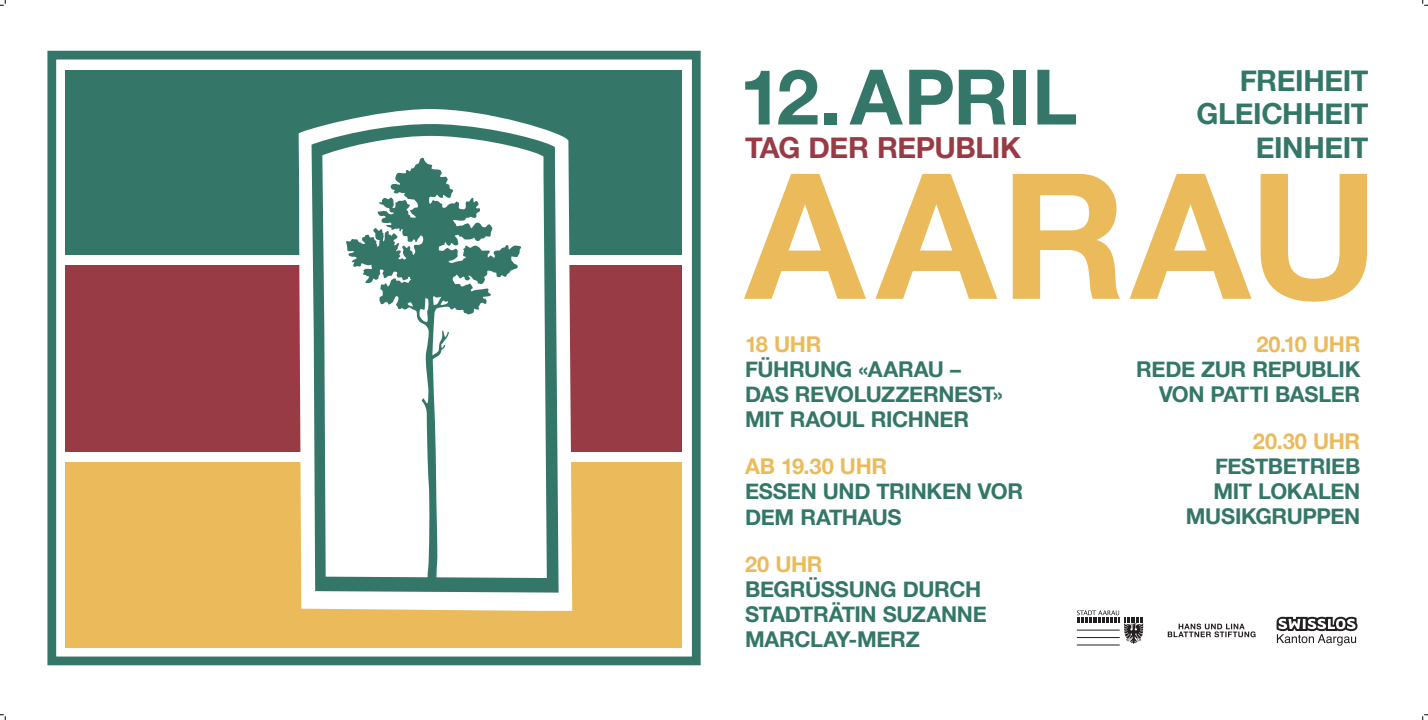
<style>
.page{position:relative;width:1428px;height:720px;background:#fff}
.page>*{position:absolute;margin:0;border:0;box-sizing:border-box;transform-origin:0 0}
.t1{font:700 174.72px "Helvetica Neue";letter-spacing:.025em;color:#ebbb5b}
.t2{font:700 76.53px "Helvetica Neue";letter-spacing:-.005em;color:#347768}
.t3{font:700 28.98px/33.6px "Helvetica Neue";letter-spacing:-.015em;color:#347768;text-align:right}
.t4{font:700 28.98px "Helvetica Neue";letter-spacing:-.015em;color:#993b45}
.t5{font:700 21.75px/25.2px "Helvetica Neue";letter-spacing:-.015em;color:#347768}
.t6{font:700 21.75px "Helvetica Neue";letter-spacing:-.015em;color:#ebbb5b}
</style>
<div class="page">
<div style="left:66px;top:70px;width:616px;height:184px;background:#347768"></div>
<div style="left:66px;top:265px;width:616px;height:186px;background:#993b45"></div>
<div style="left:66px;top:462px;width:616px;height:185px;background:#ebbb5b"></div>
<svg style="left:299px;top:109px;width:273px;height:501px;background:#cbdbd7"></svg>
<div style="left:47px;top:51px;width:654px;height:614px;border:9px solid #347768"></div>
<svg style="left:1168px;top:623px;width:87px;height:14px"></svg>
<hr style="left:1077px;top:644px;width:43px;height:1px;background:#231f20">
<svg style="left:1077px;top:610px;width:66px;height:33px"></svg>
<svg style="left:1276px;top:616px;width:81px;height:28px"></svg>
<svg style="left:0;top:0;width:6px;height:6px"></svg>
<svg style="left:0;top:714px;width:6px;height:5px"></svg>
<svg style="left:1422px;top:0;width:6px;height:6px"></svg>
<svg style="left:1422px;top:714px;width:6px;height:5px"></svg>
<h2 class="t2" style="left:739px;top:37px;width:339px">12. APRIL</h2>
<h3 class="t4" style="left:745px;top:125px;width:277px">TAG DER REPUBLIK</h3>
<h3 class="t3" style="left:1196px;top:64px;width:174px">FREIHEIT<br>GLEICHHEIT<br>EINHEIT</h3>
<h1 class="t1" style="left:745px;top:99px;width:635px">AARAU</h1>
<p class="t6" style="left:745px;top:327px;width:78px">18 UHR</p>
<p class="t5" style="left:745px;top:357px;width:259px">FÜHRUNG «AARAU –<br>DAS REVOLUZZERNEST»<br>MIT RAOUL RICHNER</p>
<p class="t6" style="left:745px;top:449px;width:144px">AB 19.30 UHR</p>
<p class="t5" style="left:745px;top:479px;width:279px">ESSEN UND TRINKEN VOR<br>DEM RATHAUS</p>
<p class="t6" style="left:745px;top:546px;width:79px">20 UHR</p>
<p class="t5" style="left:745px;top:576px;width:243px">BEGRÜSSUNG DURCH<br>STADTRÄTIN SUZANNE<br>MARCLAY-MERZ</p>
<p class="t6" style="left:1256px;top:327px;width:106px">20.10 UHR</p>
<p class="t5" style="left:1136px;top:357px;width:226px;line-height:25px;text-align:right">REDE ZUR REPUBLIK<br>VON PATTI BASLER</p>
<p class="t6" style="left:1253px;top:423px;width:109px">20.30 UHR</p>
<p class="t5" style="left:1186px;top:453px;width:176px;line-height:25px;text-align:right">FESTBETRIEB<br>MIT LOKALEN<br>MUSIKGRUPPEN</p>
</div>
